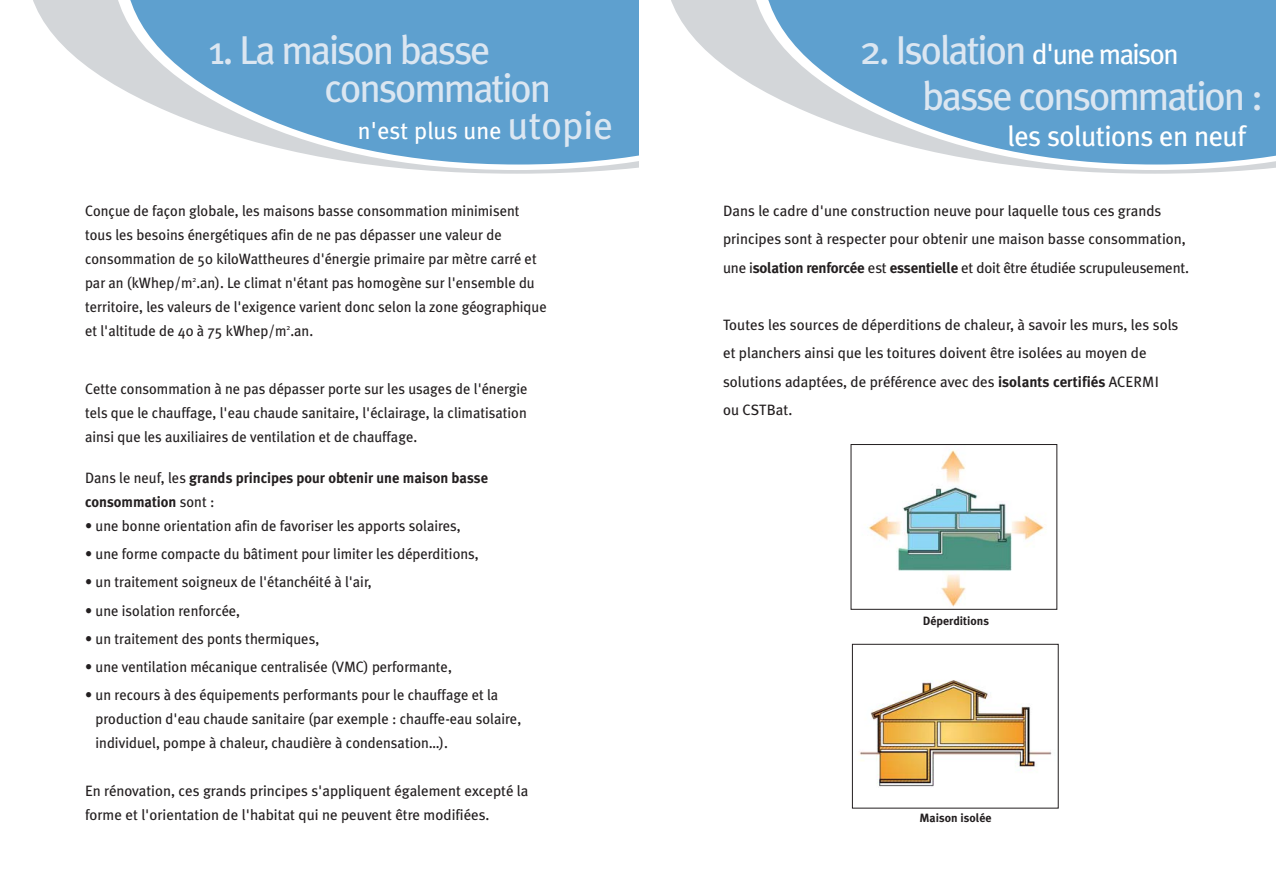
<style>
.page{position:relative;width:1276px;height:893px;background:#fff}
.page>*{position:absolute;margin:0;border:0;box-sizing:border-box;transform-origin:0 0}
.t1{font:40.2px/37.5px "Meta Plus";letter-spacing:-.055em;color:#dbe6f1}
.t2{font:28.5px "Meta Plus";letter-spacing:-.02em;color:#fff}
.t3{font:24px "Meta Plus";color:#fff}
.t4{font:15px/24px "Meta Plus";color:#231f20}
.t5{font:700 15px/24px "Meta Plus";color:#231f20}
.t6{font:700 12px "Meta Plus";color:#231f20}
.s1{font-size:39px;color:#dbe6f1}
.s2{font-weight:400}
.s3{font-size:28.5px;color:#fff}
.s4{font-weight:700}
</style>
<div class="page">
<svg style="left:33px;top:0;width:605px;height:174px;fill:#5ea0cf"></svg>
<svg style="left:671px;top:0;width:605px;height:174px;fill:#5ea0cf"></svg>
<img style="left:859px;top:658px;width:200px;height:130px">
<div style="left:852px;top:644px;width:206px;height:164px;border:1px solid #231f20"></div>
<img style="left:868px;top:450px;width:176px;height:157px">
<div style="left:850px;top:444px;width:207px;height:166px;border:1px solid #231f20"></div>
<h1 class="t1" style="left:325px;top:35px;width:228px;text-indent:-116px">1. La maison basse consommation</h1>
<h3 class="t3" style="left:358px;top:122px;width:257px">n'est plus une <span class="s1">utopie</span></h3>
<p class="t4" style="left:85px;top:200px;width:463px">Conçue de façon globale, les maisons basse consommation minimisent tous les besoins énergétiques afin de ne pas dépasser une valeur de consommation de 50 kiloWattheures d'énergie primaire par mètre carré et par an (kWhep/m<sup>2</sup>.an). Le climat n'étant pas homogène sur l'ensemble du territoire, les valeurs de l'exigence varient donc selon la zone géographique et l'altitude de 40 à 75 kWhep/m<sup>2</sup>.an.</p>
<p class="t4" style="left:85px;top:378px;width:444px;text-align:justify">Cette consommation à ne pas dépasser porte sur les usages de l'énergie tels que le chauffage, l'eau chaude sanitaire, l'éclairage, la climatisation ainsi que les auxiliaires de ventilation et de chauffage.</p>
<p class="t5" style="left:85px;top:467px;width:405px"><span class="s2">Dans le neuf, les</span> grands principes pour obtenir une maison basse consommation <span class="s2">sont :</span></p>
<p class="t4" style="left:85px;top:515px;width:377px">• une bonne orientation afin de favoriser les apports solaires,</p>
<p class="t4" style="left:85px;top:543px;width:395px">• une forme compacte du bâtiment pour limiter les déperditions,</p>
<p class="t4" style="left:85px;top:571px;width:288px">• un traitement soigneux de l'étanchéité à l'air,</p>
<p class="t4" style="left:85px;top:600px;width:157px">• une isolation renforcée,</p>
<p class="t4" style="left:85px;top:628px;width:236px">• un traitement des ponts thermiques,</p>
<p class="t4" style="left:85px;top:656px;width:368px">• une ventilation mécanique centralisée (VMC) performante,</p>
<p class="t4" style="left:96px;top:684px;width:427px;text-indent:-11px">• un recours à des équipements performants pour le chauffage et la production d'eau chaude sanitaire (par exemple : chauffe-eau solaire, individuel, pompe à chaleur, chaudière à condensation…).</p>
<p class="t4" style="left:85px;top:780px;width:445px">En rénovation, ces grands principes s'appliquent également excepté la forme et l'orientation de l'habitat qui ne peuvent être modifiées.</p>
<h1 class="t1" style="left:922px;top:31px;width:342px;line-height:45.2px;text-indent:-62px">2. Isolation <span class="s3">d'une maison </span>basse consommation :</h1>
<h2 class="t2" style="left:1007px;top:126px;width:240px">les solutions en neuf</h2>
<p class="t4" style="left:723px;top:198px;width:467px;line-height:28.5px">Dans le cadre d'une construction neuve pour laquelle tous ces grands principes sont à respecter pour obtenir une maison basse consommation, une i<span class="s4">solation renforcée</span> est <span class="s4">essentielle</span> et doit être étudiée scrupuleusement.</p>
<p class="t4" style="left:723px;top:312px;width:457px;line-height:28.5px">Toutes les sources de déperditions de chaleur, à savoir les murs, les sols et planchers ainsi que les toitures doivent être isolées au moyen de solutions adaptées, de préférence avec des <span class="s4">isolants certifiés</span> ACERMI ou CSTBat.</p>
<p class="t6" style="left:923px;top:616px;width:68px">Déperditions</p>
<p class="t6" style="left:919px;top:813px;width:74px">Maison isolée</p>
</div>
